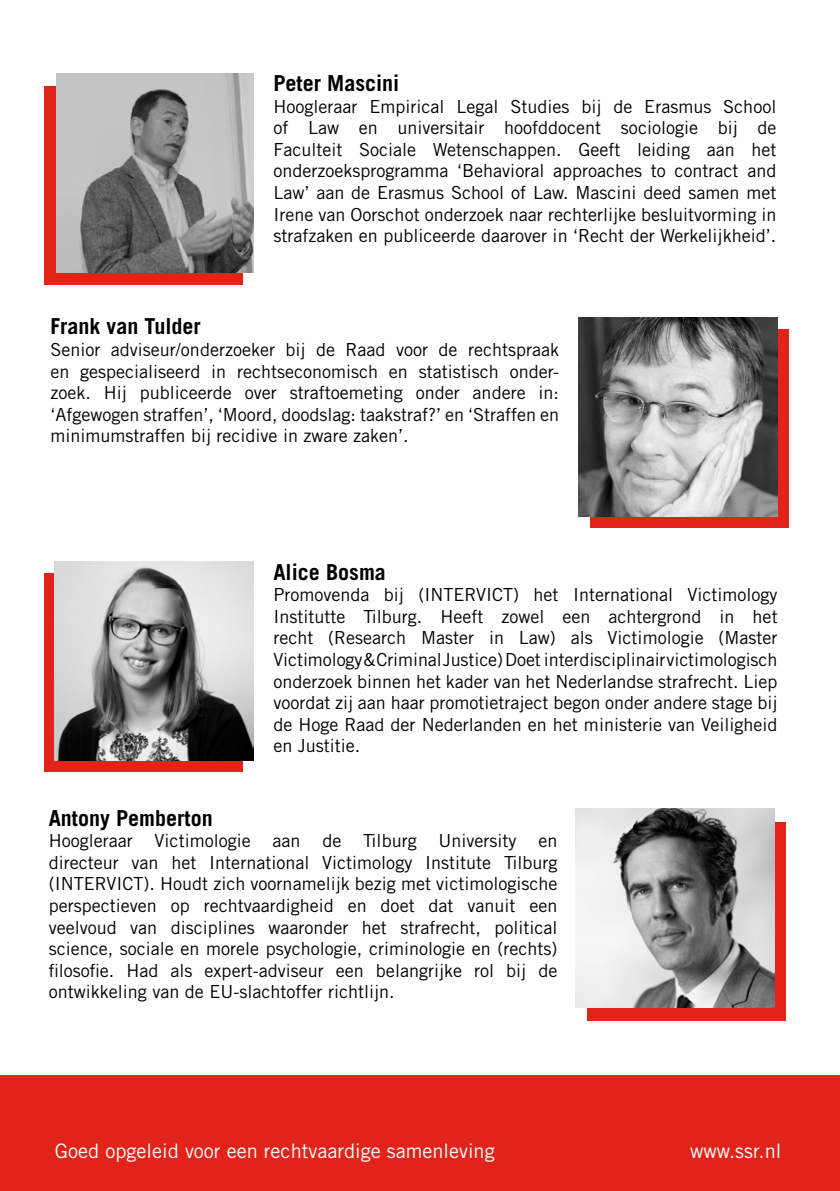
<style>
.page{position:relative;width:840px;height:1191px;background:#fff}
.page>*{position:absolute;margin:0;border:0;box-sizing:border-box;transform-origin:0 0}
.t1{font:700 22px "Trade Gothic LT Std";color:#000}
.t2{font:20px "Trade Gothic LT Std";color:#fff}
.t3{font:18px/21.6px "Trade Gothic LT Std";color:#000;text-align:justify}
</style>
<div class="page">
<div style="left:44px;top:573px;width:198px;height:198px;background:#e2231a"></div>
<div style="left:590px;top:329px;width:198px;height:198px;background:#e2231a"></div>
<div style="left:587px;top:822px;width:198px;height:198px;background:#e2231a"></div>
<div style="left:44px;top:86px;width:198px;height:199px;background:#e2231a"></div>
<div style="left:0;top:1075px;width:839px;height:116px;background:#e2231a"></div>
<img style="left:56px;top:74px;width:197px;height:198px">
<img style="left:55px;top:562px;width:198px;height:198px">
<img style="left:575px;top:808px;width:199px;height:199px">
<img style="left:578px;top:317px;width:199px;height:199px">
<p class="t1" style="left:273px;top:70px;width:127px">Peter Mascini</p>
<p class="t3" style="left:273px;top:95px;width:504px">Hoogleraar Empirical Legal Studies bij de Erasmus School of Law en universitair hoofddocent sociologie bij de Faculteit Sociale Wetenschappen. Geeft leiding aan het onderzoeksprogramma ‘Behavioral approaches to contract and Law’ aan de Erasmus School of Law. Mascini deed samen met Irene van Oorschot onderzoek naar rechterlijke besluitvorming in strafzaken en publiceerde daarover in ‘Recht der Werkelijkheid’.</p>
<p class="t1" style="left:50px;top:313px;width:152px">Frank van Tulder</p>
<p class="t3" style="left:50px;top:338px;width:510px">Senior adviseur/onderzoeker bij de Raad voor de rechtspraak en gespecialiseerd in rechtseconomisch en statistisch onder&shy;zoek. Hij publiceerde over straftoemeting onder andere in: ‘Afgewogen straffen’, ‘Moord, doodslag: taakstraf?’ en ‘Straffen en minimumstraffen bij recidive in zware zaken’.</p>
<p class="t1" style="left:273px;top:558px;width:114px">Alice Bosma</p>
<p class="t3" style="left:273px;top:583px;width:505px">Promovenda bij (INTERVICT) het International Victimology Institutte Tilburg. Heeft zowel een achtergrond in het recht (Research Master in Law) als Victimologie (Master Victimology &amp; Criminal Justice) Doet interdisciplinair victimologisch onderzoek binnen het kader van het Nederlandse strafrecht. Liep voordat zij aan haar promotietraject begon onder andere stage bij de Hoge Raad der Nederlanden en het ministerie van Veiligheid en Justitie.</p>
<p class="t1" style="left:49px;top:804px;width:165px">Antony Pemberton</p>
<p class="t3" style="left:49px;top:829px;width:510px">Hoogleraar Victimologie aan de Tilburg University en directeur van het International Victimology Institute Tilburg (INTERVICT). Houdt zich voornamelijk bezig met victimologische perspectieven op rechtvaardigheid en doet dat vanuit een veelvoud van disciplines waaronder het strafrecht, political science, sociale en morele psychologie, criminologie en (rechts) filosofie. Had als expert-adviseur een belangrijke rol bij de ontwikkeling van de EU-slachtoffer richtlijn.</p>
<p class="t2" style="left:55px;top:1138px;width:441px">Goed opgeleid voor een rechtvaardige samenleving</p>
<p class="t2" style="left:689px;top:1138px;width:93px">www.ssr.nl</p>
</div>
